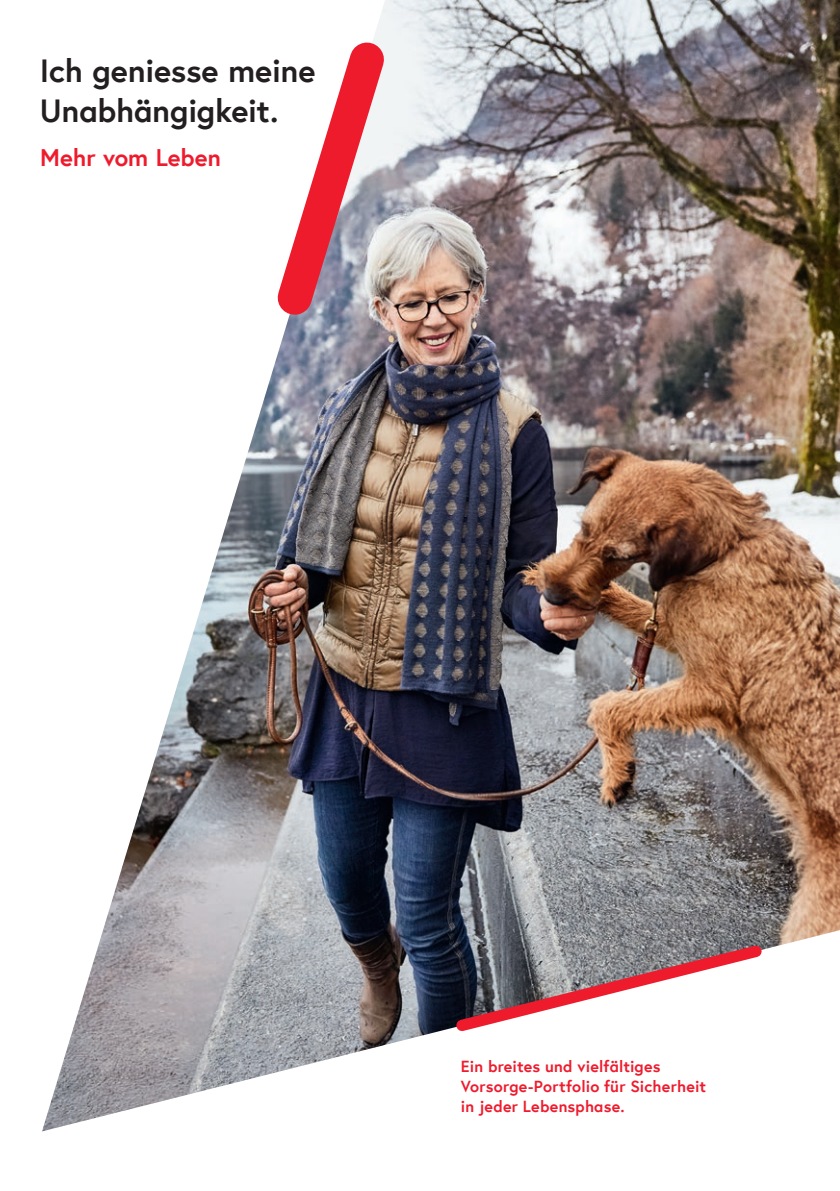
<style>
.page{position:relative;width:840px;height:1191px;background:#fff}
.page>*{position:absolute;margin:0;border:0;box-sizing:border-box;transform-origin:0 0}
.t1{font:32px/40px "Europa Bold Alt";letter-spacing:-.005em;color:#231f20}
.t2{font:24px "Europa Bold Alt";letter-spacing:.005em;color:#ee1b2d}
.t3{font:16px/20px "Europa Bold Alt";letter-spacing:.01em;color:#ee1b2d}
</style>
<div class="page">
<img style="left:42px;top:0;width:797px;height:1131px">
<svg style="left:448px;top:937px;width:321px;height:102px"></svg>
<svg style="left:252px;top:17px;width:157px;height:323px"></svg>
<h1 class="t1" style="left:40px;top:50px;width:277px">Ich geniesse meine<br>Unabhängigkeit.</h1>
<h2 class="t2" style="left:40px;top:141px;width:182px">Mehr vom Leben</h2>
<p class="t3" style="left:460px;top:1055px;width:247px">Ein breites und vielfältiges<br>Vorsorge-Portfolio für Sicherheit in jeder Lebensphase.</p>
</div>
